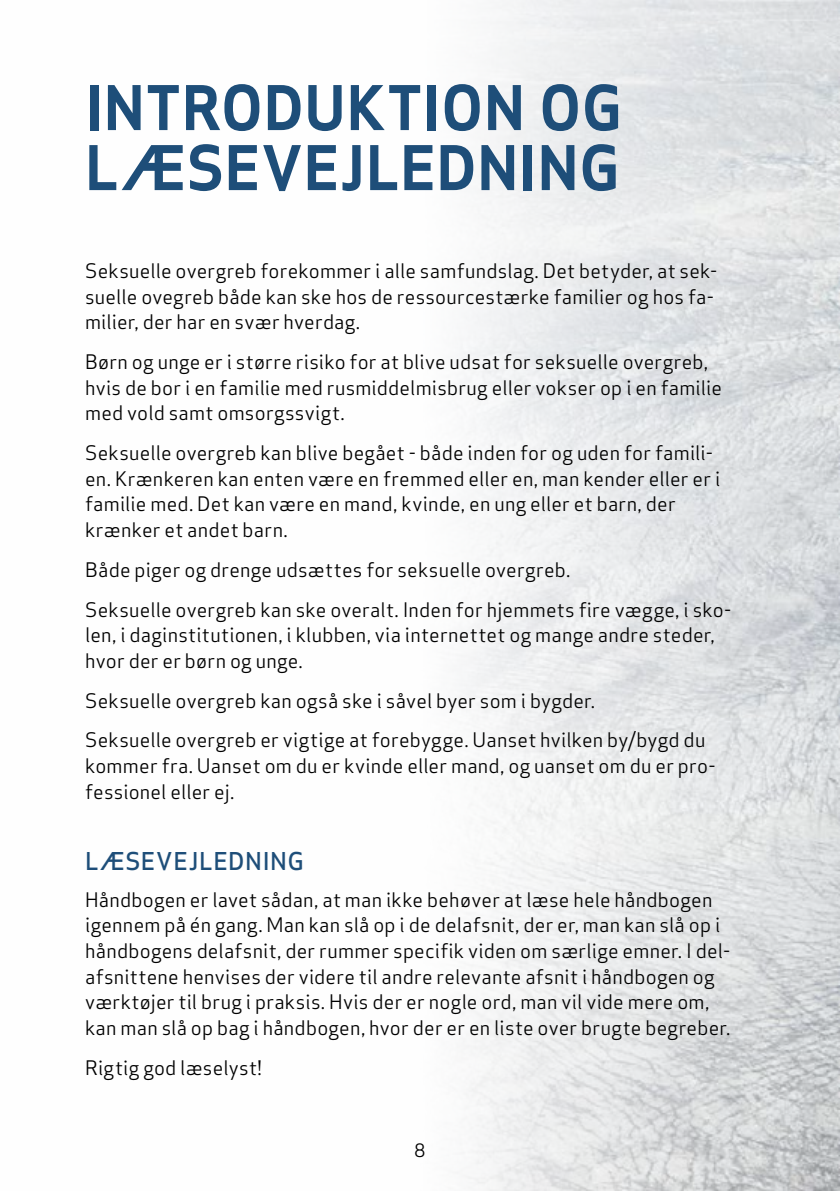
<style>
.page{position:relative;width:840px;height:1191px;background:#fff}
.page>*{position:absolute;margin:0;border:0;box-sizing:border-box;transform-origin:0 0}
.t1{font:700 60px/60px "Apex Sans";letter-spacing:.015em;color:#1e4e79}
.t2{font:500 24px "Apex Sans";letter-spacing:.02em;color:#1e4e79}
.t3{font:19.6px/25.6px "Apex Sans";letter-spacing:.01em;color:#000}
.t4{font:18px "Apex Sans";color:#000}
</style>
<div class="page">
<img style="left:457px;top:0;width:382px;height:1191px">
<h1 class="t1" style="left:85px;top:78px;width:538px">INTRODUKTION OG<br>LÆSEVEJLEDNING</h1>
<p class="t3" style="left:85px;top:256px;width:633px">Seksuelle overgreb forekommer i alle samfundslag. Det betyder, at sek&shy;suelle ovegreb både kan ske hos de ressourcestærke familier og hos fa&shy;milier, der har en svær hverdag.</p>
<p class="t3" style="left:85px;top:347px;width:638px">Børn og unge er i større risiko for at blive udsat for seksuelle overgreb, hvis de bor i en familie med rusmiddelmisbrug eller vokser op i en familie med vold samt omsorgssvigt.</p>
<p class="t3" style="left:85px;top:438px;width:636px">Seksuelle overgreb kan blive begået - både inden for og uden for famili&shy;en. Krænkeren kan enten være en fremmed eller en, man kender eller er i familie med. Det kan være en mand, kvinde, en ung eller et barn, der krænker et andet barn.</p>
<p class="t3" style="left:85px;top:548px;width:647px;line-height:39.8px">Både piger og drenge udsættes for seksuelle overgreb.<br>Seksuelle overgreb kan ske overalt. Inden for hjemmets fire vægge, i sko-</p>
<p class="t3" style="left:85px;top:620px;width:631px">len, i daginstitutionen, i klubben, via internettet og mange andre steder, hvor der er børn og unge.</p>
<p class="t3" style="left:85px;top:678px;width:621px;line-height:39.8px">Seksuelle overgreb kan også ske i såvel byer som i bygder.<br>Seksuelle overgreb er vigtige at forebygge. Uanset hvilken by/bygd du</p>
<p class="t3" style="left:85px;top:751px;width:631px">kommer fra. Uanset om du er kvinde eller mand, og uanset om du er pro&shy;fessionel eller ej.</p>
<p class="t2" style="left:85px;top:840px;width:220px">LÆSEVEJLEDNING</p>
<p class="t3" style="left:85px;top:885px;width:646px">Håndbogen er lavet sådan, at man ikke behøver at læse hele håndbogen igennem på én gang. Man kan slå op i de delafsnit, der er, man kan slå op i håndbogens delafsnit, der rummer specifik viden om særlige emner. I del&shy;afsnittene henvises der videre til andre relevante afsnit i håndbogen og værktøjer til brug i praksis. Hvis der er nogle ord, man vil vide mere om, kan man slå op bag i håndbogen, hvor der er en liste over brugte begreber.</p>
<p class="t3" style="left:85px;top:1052px;width:178px">Rigtig god læselyst!</p>
<p class="t4" style="left:414px;top:1135px;width:12px">8</p>
</div>
